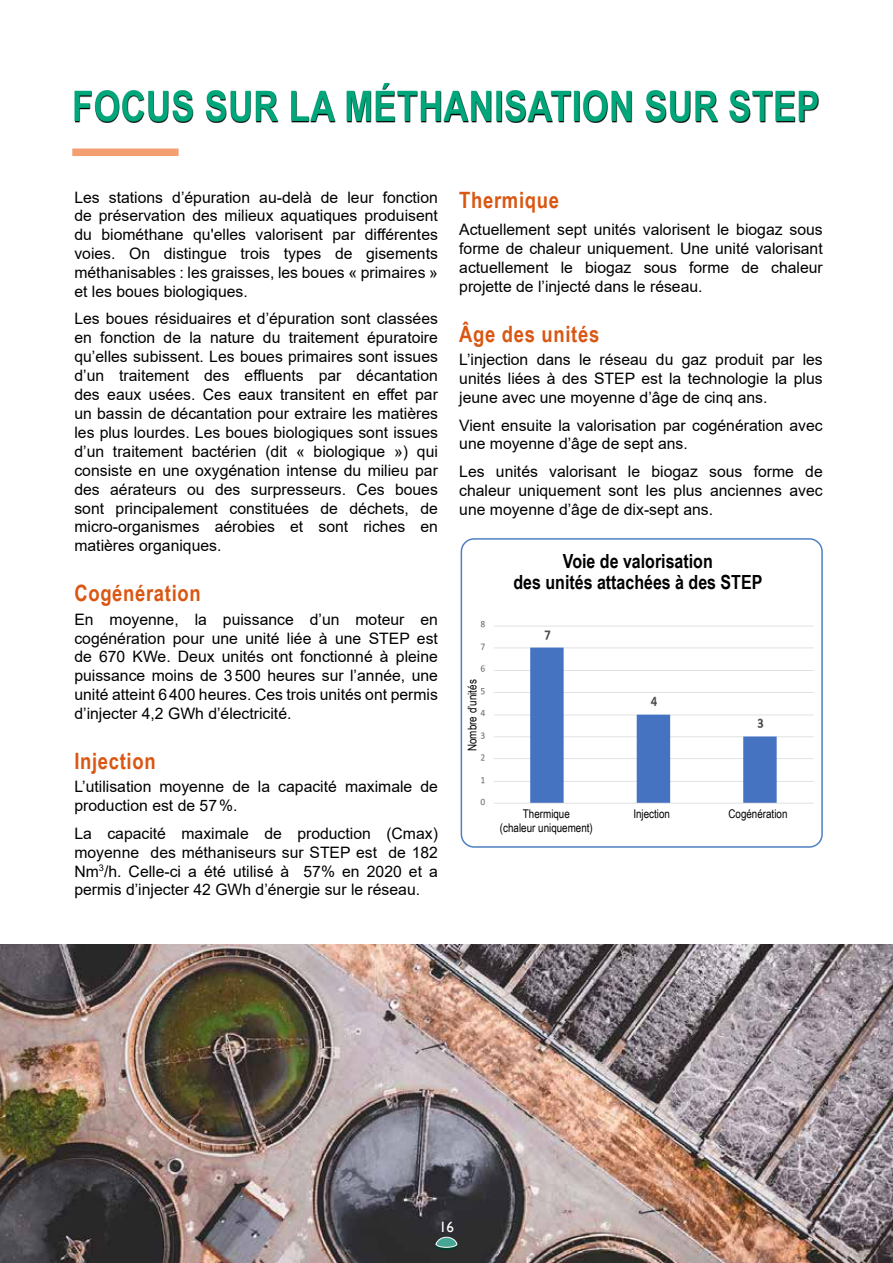
<style>
.page{position:relative;width:893px;height:1263px;background:#fff}
.page>*{position:absolute;margin:0;border:0;box-sizing:border-box;transform-origin:0 0}
.t1{font:700 42px "Arial Narrow";letter-spacing:.01em;color:#00a77a}
.t2{font:700 22.5px "Arial Narrow";letter-spacing:.03em;color:#da5713}
.t3{font:700 19.5px/21px "Arial Narrow";color:#000;text-align:center}
.t4{font:15.75px/18.9px "Arial";color:#000;text-align:justify}
.t5{font:15px "Gill Sans";color:#fff}
.t6{font:12px/13.5px "Arial Narrow";color:#000;text-align:center}
</style>
<div class="page">
<svg style="left:75px;top:84px;width:743px;height:38px"></svg>
<div style="left:72px;top:149px;width:107px;height:7px;background:#f49f72"></div>
<img style="left:480px;top:622px;width:333px;height:184px">
<img style="left:0;top:944px;width:893px;height:319px">
<div style="left:461px;top:538px;width:362px;height:310px;border:2px solid #4d80c2;border-radius:13px"></div>
<svg style="left:436px;top:1237px;width:21px;height:13px"></svg>
<h1 class="t1" style="left:72px;top:75px;width:749px">FOCUS SUR LA MÉTHANISATION SUR STEP</h1>
<p class="t4" style="left:74px;top:187px;width:365px">Les stations d’épuration au-delà de leur fonction de préservation des milieux aquatiques produisent du biométhane qu'elles valorisent par différentes voies. On distingue trois types de gisements méthanisables : les graisses, les boues « primaires » et les boues biologiques.</p>
<p class="t4" style="left:74px;top:309px;width:365px">Les boues résiduaires et d’épuration sont classées en fonction de la nature du traitement épuratoire qu’elles subissent. Les boues primaires sont issues d’un traitement des effluents par décantation des eaux usées. Ces eaux transitent en effet par un bassin de décantation pour extraire les matières les plus lourdes. Les boues biologiques sont issues d’un traitement bactérien (dit « biologique ») qui consiste en une oxygénation intense du milieu par des aérateurs ou des surpresseurs. Ces boues sont principalement constituées de déchets, de micro-organismes aérobies et sont riches en matières organiques.</p>
<h2 class="t2" style="left:74px;top:576px;width:128px">Cogénération</h2>
<p class="t4" style="left:74px;top:609px;width:365px">En moyenne, la puissance d’un moteur en cogénération pour une unité liée à une STEP est de 670 KWe. Deux unités ont fonctionné à pleine puissance moins de 3500 heures sur l’année, une unité atteint 6400 heures. Ces trois unités ont permis d’injecter 4,2 GWh d’électricité.</p>
<h2 class="t2" style="left:74px;top:744px;width:83px">Injection</h2>
<p class="t4" style="left:74px;top:777px;width:365px">L’utilisation moyenne de la capacité maximale de production est de 57%.</p>
<p class="t4" style="left:74px;top:824px;width:365px">La capacité maximale de production (Cmax) moyenne des méthaniseurs sur STEP est de 182<br>Nm<sup>3</sup>/h. Celle-ci a été utilisé à 57% en 2020 et a permis d’injecter 42 GWh d’énergie sur le réseau.</p>
<h2 class="t2" style="left:459px;top:183px;width:101px">Thermique</h2>
<p class="t4" style="left:459px;top:220px;width:365px">Actuellement sept unités valorisent le biogaz sous forme de chaleur uniquement. Une unité valorisant actuellement le biogaz sous forme de chaleur projette de l’injecté dans le réseau.</p>
<h2 class="t2" style="left:459px;top:317px;width:142px">Âge des unités</h2>
<p class="t4" style="left:459px;top:350px;width:365px">L’injection dans le réseau du gaz produit par les unités liées à des STEP est la technologie la plus jeune avec une moyenne d’âge de cinq ans.</p>
<p class="t4" style="left:459px;top:415px;width:365px">Vient ensuite la valorisation par cogénération avec une moyenne d’âge de sept ans.</p>
<p class="t4" style="left:459px;top:462px;width:365px">Les unités valorisant le biogaz sous forme de chaleur uniquement sont les plus anciennes avec une moyenne d’âge de dix-sept ans.</p>
<p class="t3" style="left:514px;top:549px;width:250px">Voie de valorisation<br>des unités attachées à des STEP</p>
<p class="t6" style="left:465px;top:751px;width:73px;rotate:-90deg">Nombre d’unités</p>
<p class="t6" style="left:500px;top:807px;width:94px">Thermique<br>(chaleur uniquement)</p>
<p class="t6" style="left:633px;top:807px;width:38px">Injection</p>
<p class="t6" style="left:728px;top:807px;width:61px">Cogénération</p>
<p class="t5" style="left:439px;top:1219px;width:16px">16</p>
</div>
